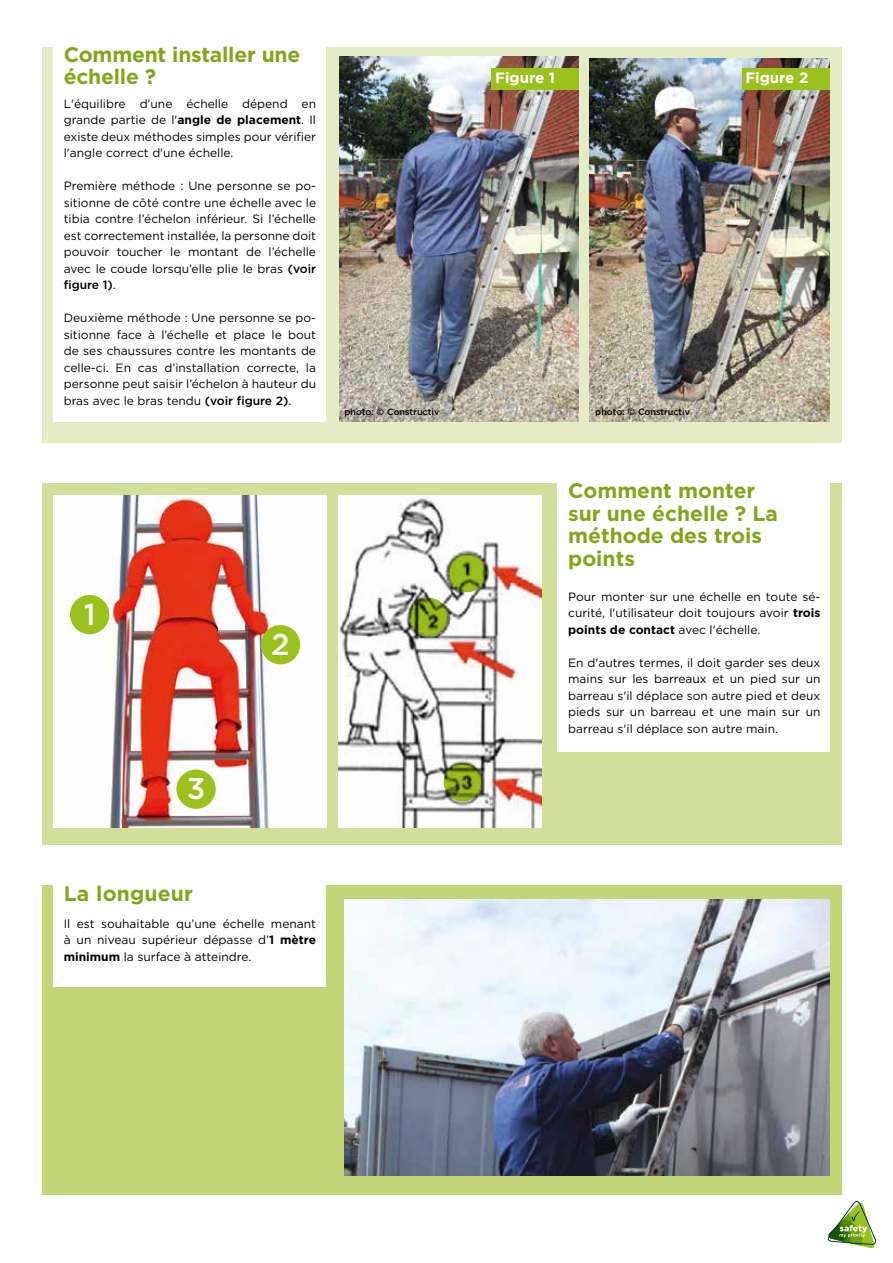
<style>
.page{position:relative;width:893px;height:1263px;background:#fff}
.page>*{position:absolute;margin:0;border:0;box-sizing:border-box;transform-origin:0 0}
.t1{font:500 30px "Gotham";color:#fff}
.t2{font:700 21px/22.5px "Gotham";color:#84a51a}
.t3{font:700 15px "Gotham";color:#fff}
.t4{font:12px/16.5px "Gotham";color:#000;text-align:justify}
.t5{font:500 9px "Gotham";color:#000}
.s1{font-weight:700}
.s2{font-weight:500}
.s3{font-family:"DIN"}
</style>
<div class="page">
<svg style="left:828px;top:1201px;width:48px;height:47px"></svg>
<div style="left:43px;top:483px;width:799px;height:362px;background:#d1df9b"></div>
<div style="left:557px;top:471px;width:272px;height:281px;background:#fff"></div>
<img style="left:54px;top:496px;width:272px;height:332px">
<div style="left:70px;top:595px;width:39px;height:39px;background:#9bc11d;border-radius:50%"></div>
<div style="left:261px;top:625px;width:39px;height:39px;background:#9bc11d;border-radius:50%"></div>
<div style="left:176px;top:769px;width:40px;height:40px;background:#9bc11d;border-radius:50%"></div>
<div style="left:43px;top:47px;width:799px;height:395px;background:#e4ecc5"></div>
<div style="left:54px;top:39px;width:272px;height:383px;background:#fff"></div>
<img style="left:339px;top:57px;width:240px;height:365px">
<img style="left:590px;top:58px;width:239px;height:364px">
<div style="left:492px;top:68px;width:87px;height:21px;background:#9bc11d"></div>
<div style="left:742px;top:68px;width:87px;height:21px;background:#9bc11d"></div>
<img style="left:339px;top:496px;width:203px;height:332px">
<svg style="left:448px;top:554px;width:39px;height:38px"></svg>
<svg style="left:410px;top:598px;width:38px;height:38px"></svg>
<svg style="left:444px;top:763px;width:38px;height:38px"></svg>
<div style="left:43px;top:886px;width:799px;height:309px;background:#c2d577"></div>
<div style="left:54px;top:874px;width:272px;height:112px;background:#fff"></div>
<img style="left:344px;top:899px;width:485px;height:277px">
<h2 class="t2" style="left:64px;top:43px;width:238px">Comment installer une échelle ?</h2>
<p class="t4" style="left:64px;top:95px;width:254px">L'équilibre d'une échelle dépend en grande partie de l'<span class="s1">angle de placement</span>. Il existe deux méthodes simples pour vérifier l'angle correct d'une échelle.</p>
<p class="t4" style="left:64px;top:177px;width:254px">Première méthode : Une personne se po&shy;sitionne de côté contre une échelle avec le tibia contre l’échelon inférieur. Si l’échelle est correctement installée, la personne doit pouvoir toucher le montant de l’échelle avec le coude lorsqu’elle plie le bras <span class="s2">(voir figure 1)</span>.</p>
<p class="t4" style="left:64px;top:309px;width:254px">Deuxième méthode : Une personne se po&shy;sitionne face à l’échelle et place le bout de ses chaussures contre les montants de celle-ci. En cas d’installation correcte, la personne peut saisir l’échelon à hauteur du bras avec le bras tendu <span class="s2">(voir figure 2)</span>.</p>
<h1 class="t1" style="left:84px;top:594px;width:13px">1</h1>
<h1 class="t1" style="left:187px;top:769px;width:20px">3</h1>
<h1 class="t1" style="left:271px;top:624px;width:20px">2</h1>
<p class="t3" style="left:495px;top:67px;width:61px">Figure 1</p>
<p class="t3" style="left:745px;top:67px;width:64px">Figure 2</p>
<p class="t5" style="left:344px;top:406px;width:96px">photo: <span class="s3">©</span> Constructiv</p>
<p class="t5" style="left:595px;top:406px;width:96px">photo: <span class="s3">©</span> Constructiv</p>
<h2 class="t2" style="left:568px;top:479px;width:211px">Comment monter sur une échelle ? La méthode des trois points</h2>
<p class="t4" style="left:568px;top:588px;width:254px">Pour monter sur une échelle en toute sé&shy;curité, l'utilisateur doit toujours avoir <span class="s1">trois points de contact</span> avec l'échelle.</p>
<p class="t4" style="left:568px;top:654px;width:254px">En d'autres termes, il doit garder ses deux mains sur les barreaux et un pied sur un barreau s'il déplace son autre pied et deux pieds sur un barreau et une main sur un barreau s'il déplace son autre main.</p>
<h2 class="t2" style="left:64px;top:882px;width:131px">La longueur</h2>
<p class="t4" style="left:64px;top:915px;width:254px">Il est souhaitable qu’une échelle menant à un niveau supérieur dépasse d’<span class="s1">1 mètre minimum</span> la surface à atteindre.</p>
</div>
